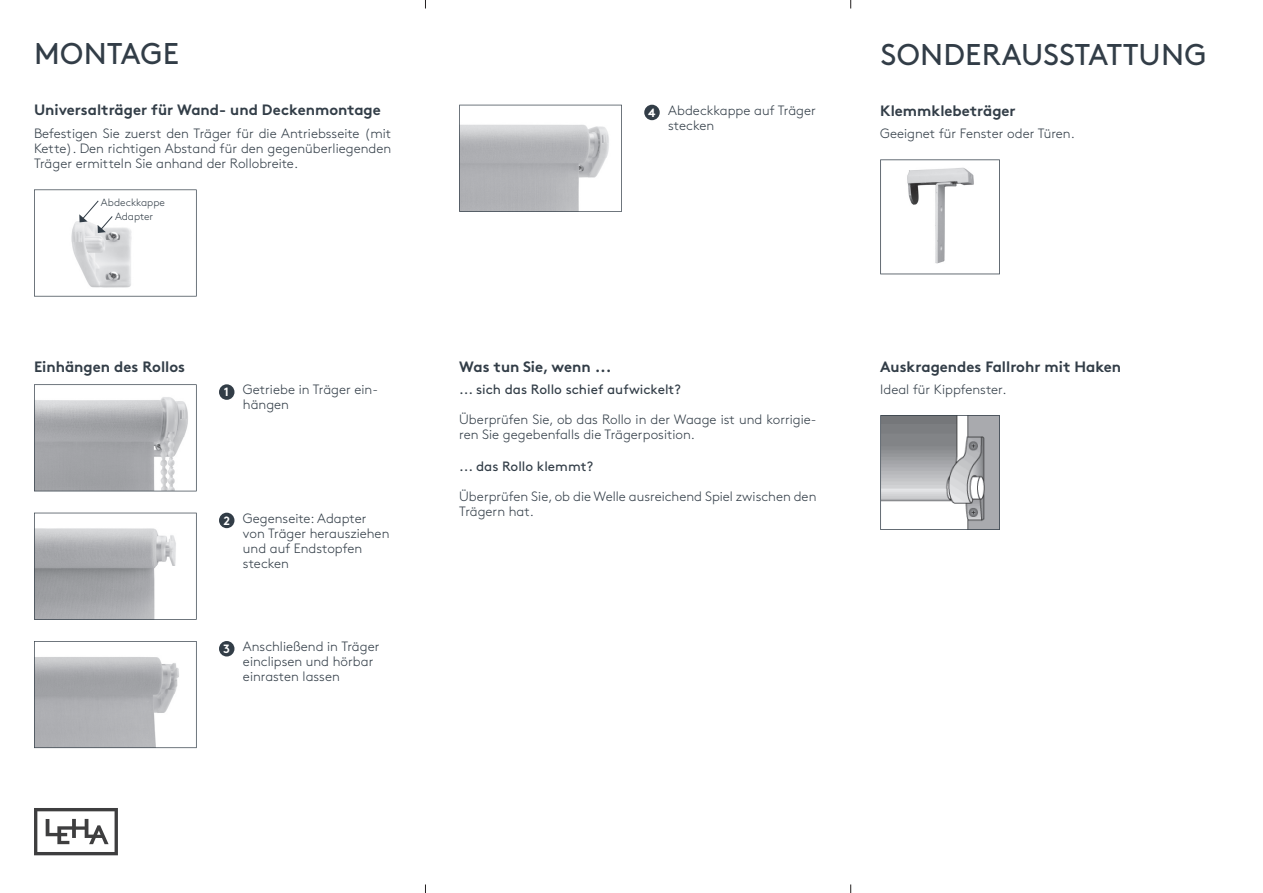
<style>
.page{position:relative;width:1263px;height:893px;background:#fff}
.page>*{position:absolute;margin:0;border:0;box-sizing:border-box;transform-origin:0 0}
.t1{font:30px "Brown Pro";letter-spacing:.01em;color:#323d47}
.t2{font:700 15px "Brown Pro";color:#323d47}
.t3{font:300 13.5px/15px "Brown Pro";color:#323d47}
.t4{font:13.5px "Brown Pro";color:#323d47}
.t5{font:300 10.5px "Brown Pro";color:#323d47}
</style>
<div class="page">
<svg style="left:34px;top:808px;width:84px;height:47px"></svg>
<div style="left:219px;top:384px;width:15px;height:16px;background:#323d47;border-radius:50%"></div>
<svg style="left:34px;top:384px;width:163px;height:107px"></svg>
<div style="left:219px;top:513px;width:15px;height:15px;background:#323d47;border-radius:50%"></div>
<svg style="left:34px;top:513px;width:163px;height:107px"></svg>
<div style="left:219px;top:641px;width:15px;height:15px;background:#323d47;border-radius:50%"></div>
<svg style="left:34px;top:641px;width:163px;height:107px"></svg>
<div style="left:644px;top:105px;width:16px;height:15px;background:#323d47;border-radius:50%"></div>
<svg style="left:459px;top:105px;width:163px;height:107px"></svg>
<svg style="left:880px;top:159px;width:120px;height:115px"></svg>
<svg style="left:880px;top:415px;width:120px;height:115px"></svg>
<svg style="left:34px;top:189px;width:163px;height:108px"></svg>
<h1 class="t1" style="left:34px;top:31px;width:146px">MONTAGE</h1>
<h1 class="t1" style="left:880px;top:32px;width:328px">SONDERAUSSTATTUNG</h1>
<p class="t2" style="left:34px;top:98px;width:348px">Universalträger für Wand- und Deckenmontage</p>
<p class="t3" style="left:34px;top:125px;width:359px;text-align:justify">Befestigen Sie zuerst den Träger für die Antriebsseite (mit Kette). Den richtigen Abstand für den gegenüberliegenden Träger ermitteln Sie anhand der Rollobreite.</p>
<p class="t3" style="left:668px;top:102px;width:149px;text-indent:-20px"><sub>4</sub> Abdeckkappe auf Träger stecken</p>
<p class="t2" style="left:880px;top:99px;width:137px">Klemmklebeträger</p>
<p class="t3" style="left:880px;top:125px;width:196px">Geeignet für Fenster oder Türen.</p>
<p class="t5" style="left:101px;top:194px;width:66px">Abdeckkappe</p>
<p class="t5" style="left:115px;top:209px;width:40px">Adapter</p>
<p class="t2" style="left:34px;top:354px;width:153px">Einhängen des Rollos</p>
<p class="t3" style="left:243px;top:381px;width:137px;text-indent:-19px"><sub>1</sub> Getriebe in Träger ein&shy;hängen</p>
<p class="t3" style="left:243px;top:510px;width:148px;text-indent:-20px"><sub>2</sub> Gegenseite: Adapter von Träger herausziehen und auf Endstopfen stecken</p>
<p class="t3" style="left:243px;top:638px;width:138px;text-indent:-20px"><sub>3</sub> Anschließend in Träger einclipsen und hörbar einrasten lassen</p>
<p class="t2" style="left:459px;top:354px;width:154px">Was tun Sie, wenn ...</p>
<p class="t4" style="left:459px;top:379px;width:223px">... sich das Rollo schief aufwickelt?</p>
<p class="t3" style="left:459px;top:411px;width:359px">Überprüfen Sie, ob das Rollo in der Waage ist und korrigie&shy;ren Sie gegebenfalls die Trägerposition.</p>
<p class="t4" style="left:459px;top:456px;width:135px">... das Rollo klemmt?</p>
<p class="t3" style="left:459px;top:488px;width:359px">Überprüfen Sie, ob die Welle ausreichend Spiel zwischen den<br>Trägern hat.</p>
<p class="t2" style="left:880px;top:354px;width:242px">Auskragendes Fallrohr mit Haken</p>
<p class="t3" style="left:880px;top:381px;width:128px">Ideal für Kippfenster.</p>
</div>
